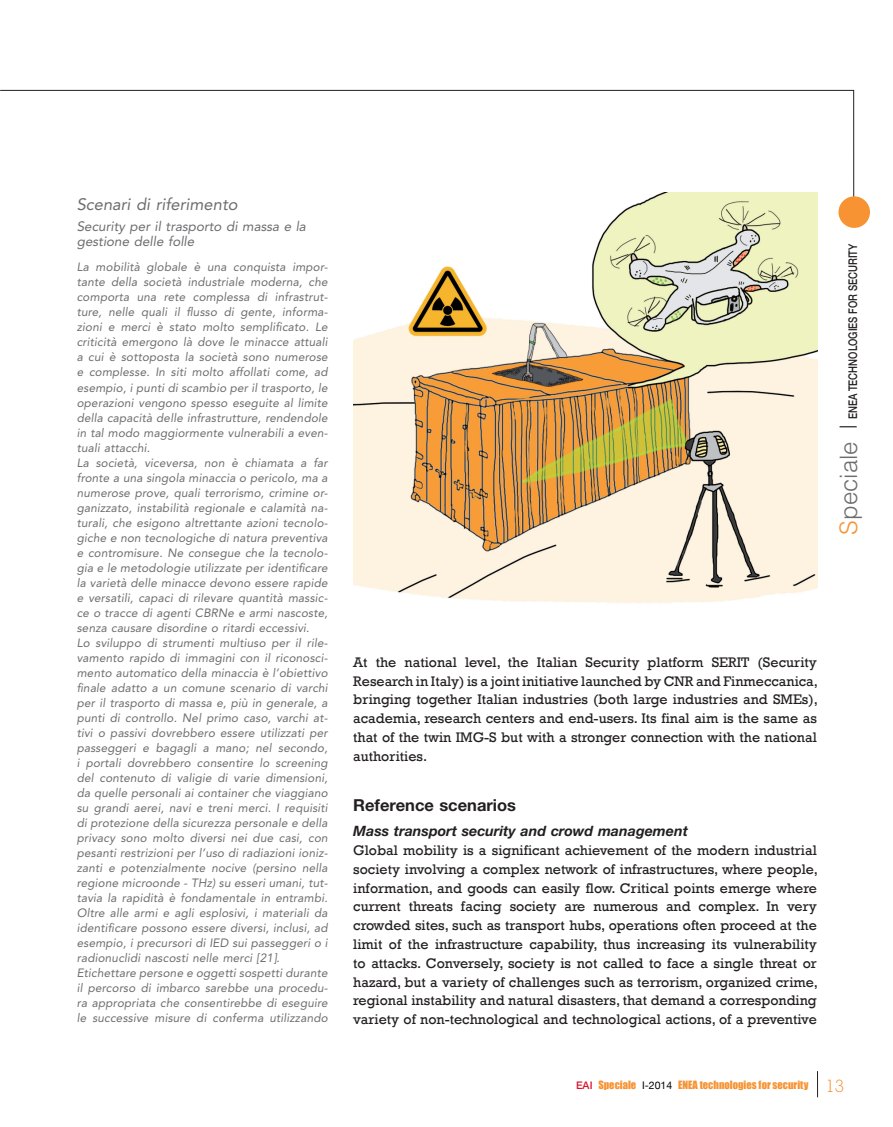
<style>
.page{position:relative;width:893px;height:1127px;background:#fff}
.page>*{position:absolute;margin:0;border:0;box-sizing:border-box;transform-origin:0 0}
.t1{font:300 24px "Helvetica";color:#6c6d70}
.t2{font:italic 16.5px "Avenir";color:#6c6d70}
.t3{font:700 16.5px "Helvetica Neue";color:#231f20}
.t4{font:14.25px/18.8px "Rockwell";color:#231f20;text-align:justify}
.t5{font:italic 700 14.25px "Helvetica Neue";color:#231f20}
.t6{font:italic 13.5px/15px "Avenir";color:#6c6d70}
.t7{font:italic 12px/15px "Avenir";letter-spacing:.015em;color:#6c6d70}
.t8{font:500 12px "Helvetica Neue";color:#231f20;scale:.8 1}
.t9{font:10.5px "Impact";color:#f79332}
.s1{color:#f79332}
.s2{font-family:"Helvetica Neue";font-weight:500;color:#d7162e}
.s3{font-family:"Helvetica Neue";color:#000}
.s4{font-family:"Rockwell";font-weight:300;font-size:18px}
</style>
<div class="page">
<hr style="left:853px;top:90px;width:1px;height:114px;background:#231f20">
<hr style="left:0;top:90px;width:854px;height:1px;background:#231f20">
<div style="left:838px;top:196px;width:32px;height:32px;background:#f79332;border-radius:50%"></div>
<svg style="left:839px;top:426px;width:17px;height:1px"></svg>
<svg style="left:817px;top:1071px;width:1px;height:25px"></svg>
<img style="left:354px;top:192px;width:463px;height:411px">
<h2 class="t2" style="left:77px;top:197px;width:162px">Scenari di riferimento</h2>
<p class="t6" style="left:77px;top:220px;width:231px">Security per il trasporto di massa e la gestione delle folle</p>
<p class="t7" style="left:77px;top:261px;width:252px">La mobilità globale è una conquista impor&shy;tante della società industriale moderna, che comporta una rete complessa di infrastrut&shy;ture, nelle quali il flusso di gente, informa&shy;zioni e merci è stato molto semplificato. Le criticità emergono là dove le minacce attuali a cui è sottoposta la società sono numerose e complesse. In siti molto affollati come, ad esempio, i punti di scambio per il trasporto, le operazioni vengono spesso eseguite al limite della capacità delle infrastrutture, rendendole in tal modo maggiormente vulnerabili a even&shy;tuali attacchi.<br>La società, viceversa, non è chiamata a far fronte a una singola minaccia o pericolo, ma a numerose prove, quali terrorismo, crimine or&shy;ganizzato, instabilità regionale e calamità na&shy;turali, che esigono altrettante azioni tecnolo&shy;giche e non tecnologiche di natura preventiva e contromisure. Ne consegue che la tecnolo&shy;gia e le metodologie utilizzate per identificare la varietà delle minacce devono essere rapide e versatili, capaci di rilevare quantità massic&shy;ce o tracce di agenti CBRNe e armi nascoste, senza causare disordine o ritardi eccessivi.<br>Lo sviluppo di strumenti multiuso per il rile&shy;vamento rapido di immagini con il riconosci&shy;mento automatico della minaccia è l’obiettivo finale adatto a un comune scenario di varchi per il trasporto di massa e, più in generale, a punti di controllo. Nel primo caso, varchi at&shy;tivi o passivi dovrebbero essere utilizzati per passeggeri e bagagli a mano; nel secondo, i portali dovrebbero consentire lo screening del contenuto di valigie di varie dimensioni, da quelle personali ai container che viaggiano su grandi aerei, navi e treni merci. I requisiti di protezione della sicurezza personale e della privacy sono molto diversi nei due casi, con pesanti restrizioni per l’uso di radiazioni ioniz&shy;zanti e potenzialmente nocive (persino nella regione microonde - THz) su esseri umani, tut&shy;tavia la rapidità è fondamentale in entrambi.<br>Oltre alle armi e agli esplosivi, i materiali da identificare possono essere diversi, inclusi, ad esempio, i precursori di IED sui passeggeri o i radionuclidi nascosti nelle merci [21].<br>Etichettare persone e oggetti sospetti durante il percorso di imbarco sarebbe una procedu&shy;ra appropriata che consentirebbe di eseguire le successive misure di conferma utilizzando</p>
<p class="t8" style="left:848px;top:419px;width:221px;rotate:-90deg">ENEA TECHNOLOGIES FOR SECURITY</p>
<h1 class="t1" style="left:839px;top:534px;width:95px;rotate:-90deg"><span class="s1">S</span>peciale</h1>
<p class="t4" style="left:353px;top:652px;width:466px">At the national level, the Italian Security platform SERIT (Security Research in Italy) is a joint initiative launched by CNR and Finmeccanica, bringing together Italian industries (both large industries and SMEs), academia, research centers and end-users. Its final aim is the same as that of the twin IMG-S but with a stronger connection with the national authorities.</p>
<h2 class="t3" style="left:353px;top:799px;width:164px">Reference scenarios</h2>
<p class="t5" style="left:353px;top:826px;width:336px">Mass transport security and crowd management</p>
<p class="t4" style="left:353px;top:840px;width:466px">Global mobility is a significant achievement of the modern industrial society involving a complex network of infrastructures, where people, information, and goods can easily flow. Critical points emerge where current threats facing society are numerous and complex. In very crowded sites, such as transport hubs, operations often proceed at the limit of the infrastructure capability, thus increasing its vulnerability to attacks. Conversely, society is not called to face a single threat or hazard, but a variety of challenges such as terrorism, organized crime, regional instability and natural disasters, that demand a corresponding variety of non-technological and technological actions, of a preventive</p>
<p class="t9" style="left:576px;top:1078px;width:270px"><span class="s2">EAI</span> Speciale <span class="s3">I-2014</span> ENEA technologies for security <span class="s4">13</span></p>
</div>
